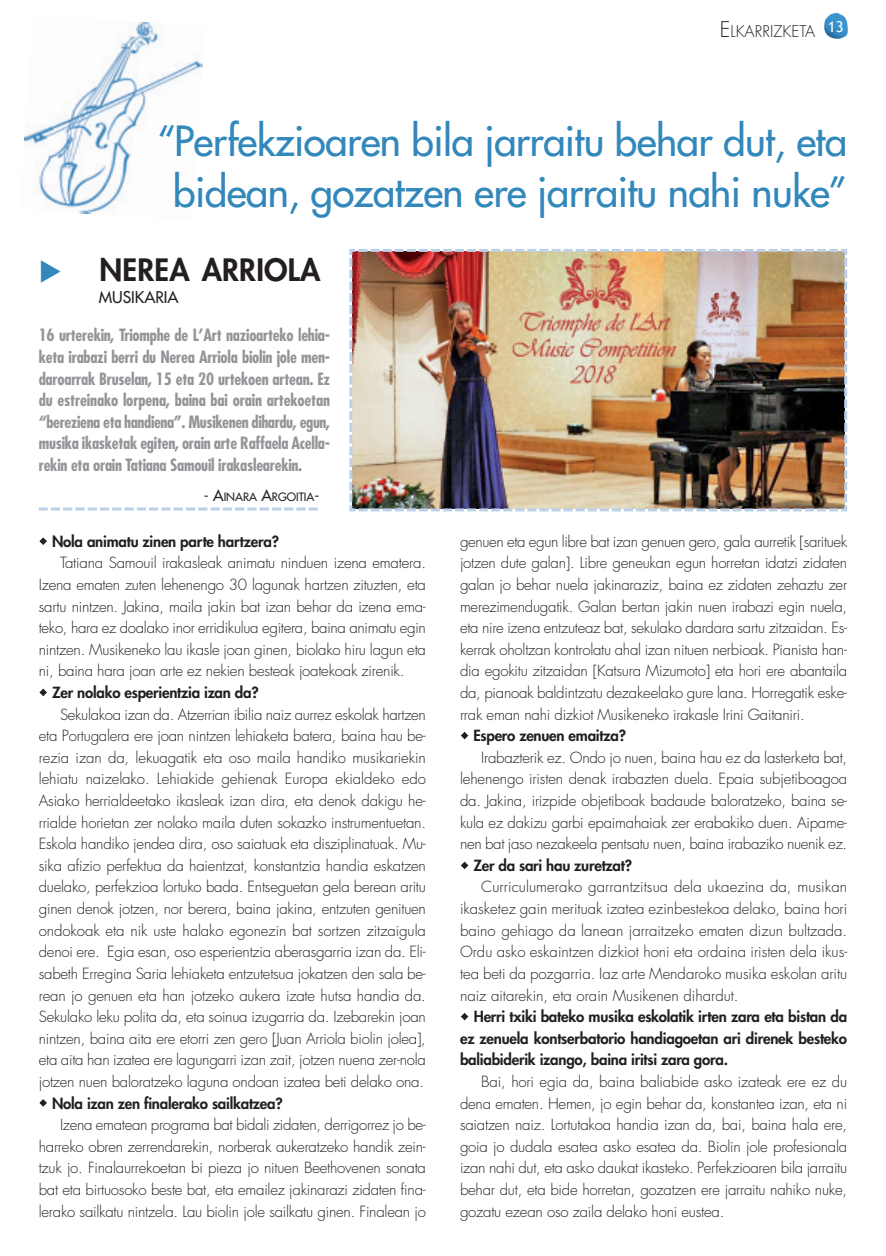
<style>
.page{position:relative;width:886px;height:1256px;background:#fff}
.page>*{position:absolute;margin:0;border:0;box-sizing:border-box;transform-origin:0 0}
.t1{font:40.5px/51px "Futura";letter-spacing:-.015em;color:#3287bb;text-align:center}
.t2{font:800 30px "Futura";letter-spacing:.01em;color:#231f20}
.t3{font:700 condensed 16.5px/21.6px "Futura";letter-spacing:-.015em;color:#939598;text-align:justify}
.t4{font:300 15.75px "Futura";color:#231f20}
.t5{font:15.75px "Futura";color:#231f20}
.t6{font:300 15px/21.6px "Futura";letter-spacing:-.015em;color:#231f20;text-align:justify}
.t7{font:800 15px/21.6px "Futura";letter-spacing:-.015em;color:#231f20;text-align:justify}
.t8{font:11.25px "Futura";color:#231f20}
.s1{font-size:21px}
.s2{color:#3287bb}
.s3{font-size:15px}
</style>
<div class="page">
<img style="left:24px;top:22px;width:179px;height:192px">
<img style="left:349px;top:249px;width:499px;height:263px">
<img style="left:824px;top:13px;width:24px;height:26px">
<svg style="left:39px;top:507px;width:278px;height:3px"></svg>
<p class="t4" style="left:719px;top:24px;width:125px"><span class="s1">E</span>LKARRIZKETA <sup>13</sup></p>
<h1 class="t1" style="left:157px;top:118px;width:691px">“Perfekzioaren bila jarraitu behar dut, eta bidean, gozatzen ere jarraitu nahi nuke”</h1>
<h2 class="t2" style="left:39px;top:256px;width:283px"><span class="s2">◆</span> NEREA ARRIOLA</h2>
<p class="t5" style="left:99px;top:289px;width:81px">MUSIKARIA</p>
<p class="t3" style="left:39px;top:326px;width:293px">16 urterekin, Triomphe de L’Art nazioarteko lehia&shy;keta irabazi berri du Nerea Arriola biolin jole men&shy;daroarrak Bruselan, 15 eta 20 urtekoen artean. Ez du estreinako lorpena, baina bai orain artekoetan “bereziena eta handiena”. Musikenen dihardu, egun, musika ikasketak egiten, orain arte Raffaela Acella&shy;rekin eta orain Tatiana Samouil irakaslearekin.</p>
<p class="t8" style="left:204px;top:491px;width:117px"><span class="s3">- A</span>INARA <span class="s3">A</span>RGOITIA<span class="s3">-</span></p>
<p class="t7" style="left:52px;top:531px;width:228px">Nola animatu zinen parte hartzera?</p>
<p class="t6" style="left:39px;top:553px;width:388px;text-indent:21px">Tatiana Samouil irakasleak animatu ninduen izena ematera.<br>Izena ematen zuten lehenengo 30 lagunak hartzen zituzten, eta sartu nintzen. Jakina, maila jakin bat izan behar da izena ema&shy;teko, hara ez doalako inor erridikulua egitera, baina animatu egin nintzen. Musikeneko lau ikasle joan ginen, biolako hiru lagun eta ni, baina hara joan arte ez nekien besteak joatekoak zirenik.</p>
<p class="t7" style="left:52px;top:682px;width:208px">Zer nolako esperientzia izan da?</p>
<p class="t6" style="left:39px;top:704px;width:388px;text-indent:21px">Sekulakoa izan da. Atzerrian ibilia naiz aurrez eskolak hartzen eta Portugalera ere joan nintzen lehiaketa batera, baina hau be&shy;rezia izan da, lekuagatik eta oso maila handiko musikariekin lehiatu naizelako. Lehiakide gehienak Europa ekialdeko edo Asiako herrialdeetako ikasleak izan dira, eta denok dakigu he&shy;rrialde horietan zer nolako maila duten sokazko instrumentuetan.<br>Eskola handiko jendea dira, oso saiatuak eta disziplinatuak. Mu&shy;sika afizio perfektua da haientzat, konstantzia handia eskatzen duelako, perfekzioa lortuko bada. Entseguetan gela berean aritu ginen denok jotzen, nor berera, baina jakina, entzuten genituen ondokoak eta nik uste halako egonezin bat sortzen zitzaigula denoi ere. Egia esan, oso esperientzia aberasgarria izan da. Eli&shy;sabeth Erregina Saria lehiaketa entzutetsua jokatzen den sala be&shy;rean jo genuen eta han jotzeko aukera izate hutsa handia da.<br>Sekulako leku polita da, eta soinua izugarria da. Izebarekin joan nintzen, baina aita ere etorri zen gero [Juan Arriola biolin jolea], eta aita han izatea ere lagungarri izan zait, jotzen nuena zer-nola jotzen nuen baloratzeko laguna ondoan izatea beti delako ona.</p>
<p class="t7" style="left:52px;top:1093px;width:232px">Nola izan zen finalerako sailkatzea?</p>
<p class="t6" style="left:39px;top:1115px;width:388px;text-indent:21px">Izena ematean programa bat bidali zidaten, derrigorrez jo be&shy;harreko obren zerrendarekin, norberak aukeratzeko handik zein&shy;tzuk jo. Finalaurrekoetan bi pieza jo nituen Beethovenen sonata bat eta birtuosoko beste bat, eta emailez jakinarazi zidaten fina&shy;lerako sailkatu nintzela. Lau biolin jole sailkatu ginen. Finalean jo</p>
<p class="t6" style="left:460px;top:531px;width:388px">genuen eta egun libre bat izan genuen gero, gala aurretik [sarituek jotzen dute galan]. Libre geneukan egun horretan idatzi zidaten galan jo behar nuela jakinaraziz, baina ez zidaten zehaztu zer merezimendugatik. Galan bertan jakin nuen irabazi egin nuela, eta nire izena entzuteaz bat, sekulako dardara sartu zitzaidan. Es&shy;kerrak oholtzan kontrolatu ahal izan nituen nerbioak. Pianista han&shy;dia egokitu zitzaidan [Katsura Mizumoto] eta hori ere abantaila da, pianoak baldintzatu dezakeelako gure lana. Horregatik eske&shy;rrak eman nahi dizkiot Musikeneko irakasle Irini Gaitaniri.</p>
<p class="t7" style="left:473px;top:726px;width:154px">Espero zenuen emaitza?</p>
<p class="t6" style="left:460px;top:747px;width:388px;text-indent:21px">Irabazterik ez. Ondo jo nuen, baina hau ez da lasterketa bat, lehenengo iristen denak irabazten duela. Epaia subjetiboagoa da. Jakina, irizpide objetiboak badaude baloratzeko, baina se&shy;kula ez dakizu garbi epaimahaiak zer erabakiko duen. Aipame&shy;nen bat jaso nezakeela pentsatu nuen, baina irabaziko nuenik ez.</p>
<p class="t7" style="left:473px;top:855px;width:160px">Zer da sari hau zuretzat?</p>
<p class="t6" style="left:460px;top:877px;width:388px;text-indent:21px">Curriculumerako garrantzitsua dela ukaezina da, musikan ikasketez gain merituak izatea ezinbestekoa delako, baina hori baino gehiago da lanean jarraitzeko ematen dizun bultzada.<br>Ordu asko eskaintzen dizkiot honi eta ordaina iristen dela ikus&shy;tea beti da pozgarria. Iaz arte Mendaroko musika eskolan aritu naiz aitarekin, eta orain Musikenen dihardut.</p>
<p class="t7" style="left:460px;top:1006px;width:388px;text-indent:14px">Herri txiki bateko musika eskolatik irten zara eta bistan da ez zenuela kontserbatorio handiagoetan ari direnek besteko baliabiderik izango, baina iritsi zara gora.</p>
<p class="t6" style="left:460px;top:1071px;width:388px;text-indent:21px">Bai, hori egia da, baina baliabide asko izateak ere ez du dena ematen. Hemen, jo egin behar da, konstantea izan, eta ni saiatzen naiz. Lortutakoa handia izan da, bai, baina hala ere, goia jo dudala esatea asko esatea da. Biolin jole profesionala izan nahi dut, eta asko daukat ikasteko. Perfekzioaren bila jarraitu behar dut, eta bide horretan, gozatzen ere jarraitu nahiko nuke, gozatu ezean oso zaila delako honi eustea.</p>
</div>
